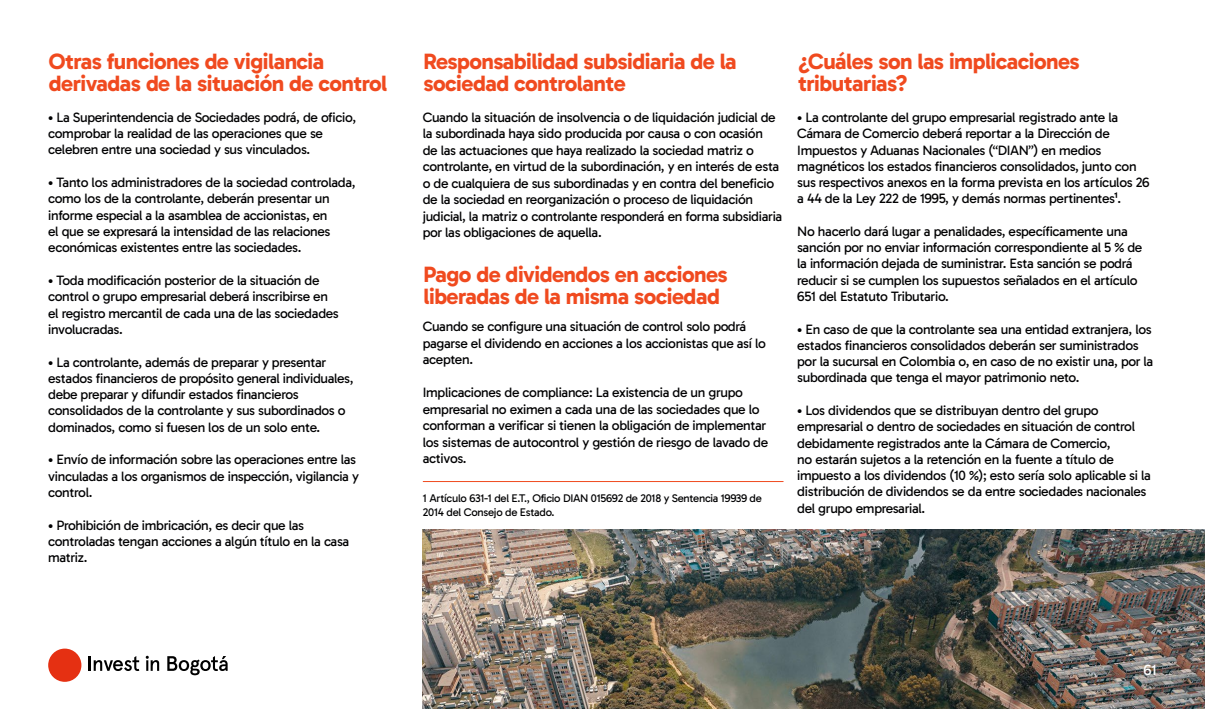
<style>
.page{position:relative;width:1205px;height:709px;background:#fff}
.page>*{position:absolute;margin:0;border:0;box-sizing:border-box;transform-origin:0 0}
.t1{font:700 22.5px/21.2px "Gabarito";letter-spacing:-.02em;color:#f04a1f}
.t2{font:15px "Gabarito";color:#fff}
.t3{font:13.75px/16.2px "Gabarito";letter-spacing:-.025em;color:#020203}
.t4{font:11.25px/13.5px "Gabarito";letter-spacing:-.02em;color:#020203}
.s1{font-weight:600}
</style>
<div class="page">
<svg style="left:89px;top:656px;width:50px;height:15px"></svg>
<svg style="left:146px;top:655px;width:13px;height:16px"></svg>
<svg style="left:167px;top:656px;width:61px;height:19px"></svg>
<div style="left:48px;top:648px;width:33px;height:34px;background:#e53012;border-radius:50%"></div>
<img style="left:423px;top:530px;width:782px;height:179px">
<hr style="left:423px;top:481px;width:360px;height:1px;background:#f04a1f">
<h1 class="t1" style="left:49px;top:51px;width:340px">Otras funciones de vigilancia derivadas de la situación de control</h1>
<h1 class="t1" style="left:798px;top:51px;width:283px">¿Cuáles son las implicaciones tributarias?</h1>
<h1 class="t1" style="left:423px;top:51px;width:315px">Responsabilidad subsidiaria de la sociedad controlante</h1>
<p class="t3" style="left:48px;top:109px;width:309px"><span class="s1">•</span> La Superintendencia de Sociedades podrá, de oficio, comprobar la realidad de las operaciones que se celebren entre una sociedad y sus vinculados.</p>
<p class="t3" style="left:48px;top:174px;width:309px"><span class="s1">•</span> Tanto los administradores de la sociedad controlada, como los de la controlante, deberán presentar un informe especial a la asamblea de accionistas, en<br>el que se expresará la intensidad de las relaciones económicas existentes entre las sociedades.</p>
<p class="t3" style="left:48px;top:272px;width:292px"><span class="s1">•</span> Toda modificación posterior de la situación de control o grupo empresarial deberá inscribirse en el registro mercantil de cada una de las sociedades involucradas.</p>
<p class="t3" style="left:48px;top:354px;width:307px"><span class="s1">•</span> La controlante, además de preparar y presentar estados financieros de propósito general individuales, debe preparar y difundir estados financieros consolidados de la controlante y sus subordinados o dominados, como si fuesen los de un solo ente.</p>
<p class="t3" style="left:48px;top:451px;width:312px"><span class="s1">•</span> Envío de información sobre las operaciones entre las vinculadas a los organismos de inspección, vigilancia y control.</p>
<p class="t3" style="left:48px;top:517px;width:302px"><span class="s1">•</span> Prohibición de imbricación, es decir que las controladas tengan acciones a algún título en la casa matriz.</p>
<p class="t3" style="left:423px;top:109px;width:361px">Cuando la situación de insolvencia o de liquidación judicial de la subordinada haya sido producida por causa o con ocasión<br>de las actuaciones que haya realizado la sociedad matriz o controlante, en virtud de la subordinación, y en interés de esta o de cualquiera de sus subordinadas y en contra del beneficio de la sociedad en reorganización o proceso de liquidación judicial, la matriz o controlante responderá en forma subsidiaria por las obligaciones de aquella.</p>
<h1 class="t1" style="left:423px;top:264px;width:306px">Pago de dividendos en acciones liberadas de la misma sociedad</h1>
<p class="t3" style="left:423px;top:318px;width:345px">Cuando se configure una situación de control solo podrá pagarse el dividendo en acciones a los accionistas que así lo acepten.</p>
<p class="t3" style="left:423px;top:384px;width:347px">Implicaciones de compliance: La existencia de un grupo empresarial no eximen a cada una de las sociedades que lo conforman a verificar si tienen la obligación de implementar los sistemas de autocontrol y gestión de riesgo de lavado de activos.</p>
<p class="t4" style="left:423px;top:491px;width:340px">1 Artículo 631-1 del E.T., Oficio DIAN 015692 de 2018 y Sentencia 19939 de<br>2014 del Consejo de Estado.</p>
<p class="t3" style="left:797px;top:109px;width:354px"><span class="s1">•</span> La controlante del grupo empresarial registrado ante la Cámara de Comercio deberá reportar a la Dirección de Impuestos y Aduanas Nacionales (“DIAN”) en medios magnéticos los estados financieros consolidados, junto con sus respectivos anexos en la forma prevista en los artículos 26 a 44 de la Ley 222 de 1995, y demás normas pertinentes¹.</p>
<p class="t3" style="left:797px;top:223px;width:347px">No hacerlo dará lugar a penalidades, específicamente una sanción por no enviar información correspondiente al 5 % de la información dejada de suministrar. Esta sanción se podrá reducir si se cumplen los supuestos señalados en el artículo 651 del Estatuto Tributario.</p>
<p class="t3" style="left:797px;top:321px;width:358px"><span class="s1">•</span> En caso de que la controlante sea una entidad extranjera, los estados financieros consolidados deberán ser suministrados por la sucursal en Colombia o, en caso de no existir una, por la subordinada que tenga el mayor patrimonio neto.</p>
<p class="t3" style="left:797px;top:402px;width:355px"><span class="s1">•</span> Los dividendos que se distribuyan dentro del grupo empresarial o dentro de sociedades en situación de control debidamente registrados ante la Cámara de Comercio,<br>no estarán sujetos a la retención en la fuente a título de impuesto a los dividendos (10 %); esto sería solo aplicable si la distribución de dividendos se da entre sociedades nacionales del grupo empresarial.</p>
<p class="t2" style="left:1143px;top:660px;width:15px">61</p>
</div>
